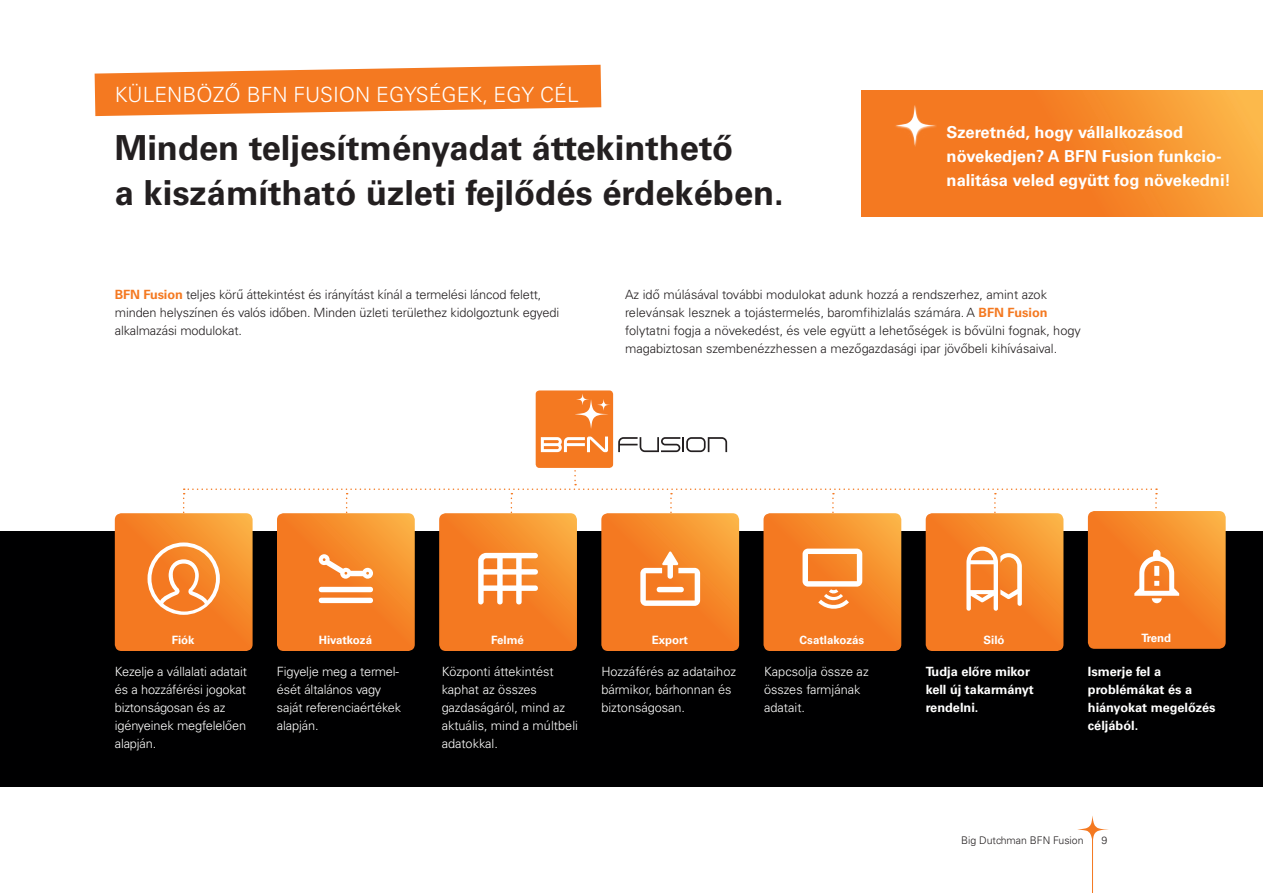
<style>
.page{position:relative;width:1263px;height:893px;background:#fff}
.page>*{position:absolute;margin:0;border:0;box-sizing:border-box;transform-origin:0 0}
.t1{font:700 34.5px/45px "Univers CE";color:#231f20}
.t2{font:300 21px "Univers CE";color:#fff}
.t3{font:700 16.5px/24px "Univers LT Std";color:#fff}
.t4{font:300 12.75px/18px "Univers CE";color:#231f20}
.t5{font:300 12.75px/18px "Univers CE";letter-spacing:-.01em;color:#fff}
.t6{font:700 12.75px/18px "Univers CE";color:#fff}
.t7{font:700 11.55px "Univers CE";color:#fff}
.t8{font:300 10.5px "Univers LT Std";color:#231f20}
.s1{font-weight:700;color:#f47921}
</style>
<div class="page">
<hr style="left:1092px;top:835px;width:1px;height:58px;background:#f47921">
<svg style="left:1077px;top:816px;width:32px;height:24px"></svg>
<svg style="left:618px;top:437px;width:109px;height:15px"></svg>
<div style="left:536px;top:390px;width:77px;height:78px;background:#f47921;border-radius:4px"></div>
<svg style="left:541px;top:437px;width:67px;height:15px"></svg>
<svg style="left:575px;top:394px;width:35px;height:35px"></svg>
<div style="left:0;top:531px;width:1263px;height:256px;background:#000001"></div>
<svg style="left:95px;top:65px;width:506px;height:51px;background:#f58f45"></svg>
<svg style="left:861px;top:90px;width:402px;height:127px;background:#f58829"></svg>
<div style="left:894px;top:104px;width:43px;height:43px;background:#f47921"></div>
<svg style="left:896px;top:105px;width:39px;height:40px"></svg>
<svg style="left:115px;top:460px;width:1111px;height:191px"></svg>
<h2 class="t2" style="left:115px;top:83px;width:465px">KÜLENBÖZŐ BFN FUSION EGYSÉGEK, EGY CÉL</h2>
<h1 class="t1" style="left:115px;top:126px;width:670px">Minden teljesítményadat áttekinthető<br>a kiszámítható üzleti fejlődés érdekében.</h1>
<p class="t3" style="left:947px;top:120px;width:286px">Szeretnéd, hogy vállalkozásod növekedjen? A BFN Fusion funkcio&shy;nalitása veled együtt fog növekedni!</p>
<p class="t4" style="left:115px;top:286px;width:446px"><span class="s1">BFN Fusion</span> teljes körű áttekintést és irányítást kínál a termelési láncod felett, minden helyszínen és valós időben. Minden üzleti területhez kidolgoztunk egyedi alkalmazási modulokat.</p>
<p class="t4" style="left:625px;top:286px;width:457px">Az idő múlásával további modulokat adunk hozzá a rendszerhez, amint azok relevánsak lesznek a tojástermelés, baromfihizlalás számára. A <span class="s1">BFN Fusion </span>folytatni fogja a növekedést, és vele együtt a lehetőségek is bővülni fognak, hogy magabiztosan szembenézzhessen a mezőgazdasági ipar jövőbeli kihívásaival.</p>
<p class="t7" style="left:172px;top:633px;width:24px">Fiók</p>
<p class="t5" style="left:115px;top:663px;width:134px">Kezelje a vállalati adatait és a hozzáférési jogokat biztonságosan és az igényeinek megfelelően alapján.</p>
<p class="t7" style="left:319px;top:633px;width:55px">Hivatkozá</p>
<p class="t7" style="left:1141px;top:631px;width:31px">Trend</p>
<p class="t7" style="left:983px;top:633px;width:23px">Siló</p>
<p class="t7" style="left:800px;top:633px;width:66px">Csatlakozás</p>
<p class="t7" style="left:491px;top:633px;width:34px">Felmé</p>
<p class="t7" style="left:652px;top:633px;width:38px">Export</p>
<p class="t5" style="left:277px;top:663px;width:126px">Figyelje meg a termel&shy;ését általános vagy saját referenciaértékek alapján.</p>
<p class="t5" style="left:442px;top:663px;width:138px">Központi áttekintést kaphat az összes gazdaságáról, mind az aktuális, mind a múltbeli adatokkal.</p>
<p class="t5" style="left:601px;top:663px;width:136px">Hozzáférés az adataihoz bármikor, bárhonnan és biztonságosan.</p>
<p class="t5" style="left:764px;top:663px;width:106px">Kapcsolja össze az összes farmjának adatait.</p>
<p class="t6" style="left:926px;top:663px;width:110px">Tudja előre mikor kell új takarmányt rendelni.</p>
<p class="t6" style="left:1088px;top:663px;width:129px">Ismerje fel a problémákat és a hiányokat megelőzés céljából.</p>
<p class="t8" style="left:961px;top:834px;width:124px">Big Dutchman BFN Fusion</p>
<p class="t8" style="left:1101px;top:834px;width:7px">9</p>
</div>
